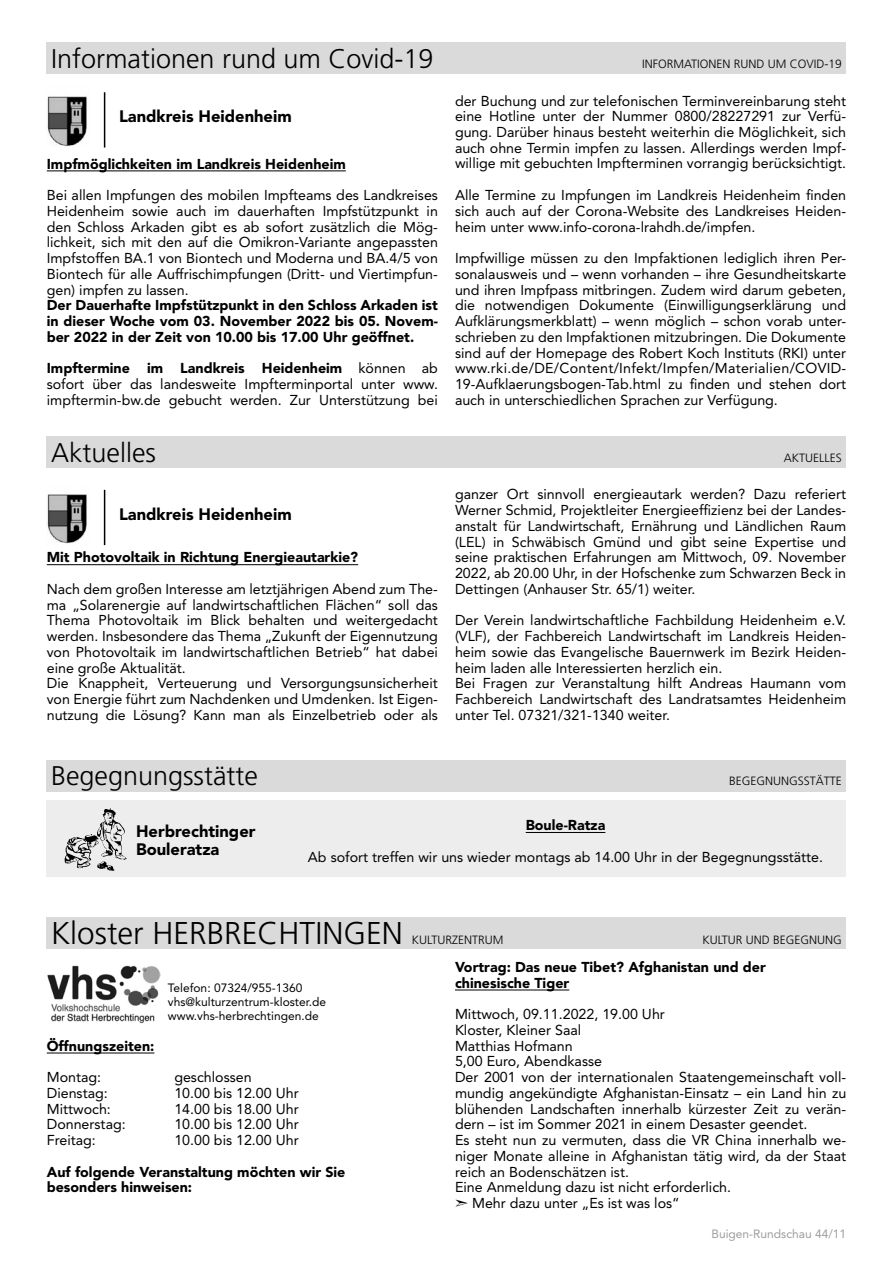
<style>
.page{position:relative;width:893px;height:1263px;background:#fff}
.page>*{position:absolute;margin:0;border:0;box-sizing:border-box;transform-origin:0 0}
.t1{font:300 31.5px "Frutiger";color:#000}
.t2{font:300 27px "Frutiger";color:#000}
.t3{font:900 16.5px/18px "Avenir";color:#000}
.t4{font:14.25px/15.8px "Avenir";color:#000;text-align:justify}
.t5{font:900 14.25px/15.8px "Avenir";color:#000}
.t6{font:12px/14.4px "Avenir";color:#000}
.t7{font:300 12px "Frutiger";color:#000}
.t8{font:12px "Avenir";color:#9d9d9c}
.s1{font-weight:900}
.s2{font-size:12px}
</style>
<div class="page">
<hr style="left:47px;top:171px;width:299px;height:1px;background:#000">
<div style="left:47px;top:43px;width:799px;height:31px;background:#dadada"></div>
<img style="left:47px;top:96px;width:40px;height:51px">
<hr style="left:104px;top:92px;width:1px;height:56px;background:#000">
<div style="left:47px;top:436px;width:799px;height:32px;background:#dadada"></div>
<hr style="left:47px;top:564px;width:311px;height:1px;background:#000">
<img style="left:47px;top:494px;width:40px;height:50px">
<hr style="left:104px;top:490px;width:1px;height:55px;background:#000">
<div style="left:47px;top:800px;width:799px;height:77px;background:#ededed"></div>
<img style="left:64px;top:808px;width:63px;height:63px">
<div style="left:47px;top:760px;width:799px;height:32px;background:#dadada"></div>
<hr style="left:526px;top:832px;width:79px;height:1px;background:#000">
<div style="left:47px;top:917px;width:799px;height:32px;background:#dadada"></div>
<img style="left:47px;top:965px;width:114px;height:59px">
<hr style="left:47px;top:1053px;width:107px;height:1px;background:#000">
<hr style="left:455px;top:990px;width:114px;height:1px;background:#000">
<h2 class="t2" style="left:51px;top:43px;width:384px">Informationen rund um Covid-19</h2>
<p class="t3" style="left:119px;top:107px;width:174px">Landkreis Heidenheim</p>
<p class="t5" style="left:47px;top:156px;width:301px">Impfmöglichkeiten im Landkreis Heidenheim</p>
<p class="t4" style="left:47px;top:187px;width:393px">Bei allen Impfungen des mobilen Impfteams des Landkreises Heidenheim sowie auch im dauerhaften Impfstützpunkt in den Schloss Arkaden gibt es ab sofort zusätzlich die Mög&shy;lichkeit, sich mit den auf die Omikron-Variante angepassten Impfstoffen BA.1 von Biontech und Moderna und BA.4/5 von Biontech für alle Auffrischimpfungen (Dritt- und Viertimpfun&shy;gen) impfen zu lassen.</p>
<p class="t5" style="left:47px;top:297px;width:393px;text-align:justify">Der Dauerhafte Impfstützpunkt in den Schloss Arkaden ist in dieser Woche vom 03. November 2022 bis 05. Novem&shy;ber 2022 in der Zeit von 10.00 bis 17.00 Uhr geöffnet.</p>
<p class="t4" style="left:47px;top:360px;width:393px"><span class="s1">Impftermine im Landkreis Heidenheim</span> können ab sofort über das landesweite Impfterminportal unter www. impftermin-bw.de gebucht werden. Zur Unterstützung bei</p>
<p class="t7" style="left:642px;top:57px;width:201px">INFORMATIONEN RUND UM COVID-19</p>
<p class="t4" style="left:455px;top:93px;width:393px">der Buchung und zur telefonischen Terminvereinbarung steht eine Hotline unter der Nummer 0800/28227291 zur Verfü&shy;gung. Darüber hinaus besteht weiterhin die Möglichkeit, sich auch ohne Termin impfen zu lassen. Allerdings werden Impf&shy;willige mit gebuchten Impfterminen vorrangig berücksichtigt.</p>
<p class="t4" style="left:455px;top:187px;width:393px">Alle Termine zu Impfungen im Landkreis Heidenheim finden sich auch auf der Corona-Website des Landkreises Heiden&shy;heim unter www.info-corona-lrahdh.de/impfen.</p>
<p class="t4" style="left:455px;top:250px;width:393px">Impfwillige müssen zu den Impfaktionen lediglich ihren Per&shy;sonalausweis und – wenn vorhanden – ihre Gesundheitskarte und ihren Impfpass mitbringen. Zudem wird darum gebeten, die notwendigen Dokumente (Einwilligungserklärung und Aufklärungsmerkblatt) – wenn möglich – schon vorab unter&shy;schrieben zu den Impfaktionen mitzubringen. Die Dokumente sind auf der Homepage des Robert Koch Instituts (RKI) unter www.rki.de/DE/Content/Infekt/Impfen/Materialien/COVID-19-Aufklaerungsbogen-Tab.html zu finden und stehen dort auch in unterschiedlichen Sprachen zur Verfügung.</p>
<h2 class="t2" style="left:51px;top:437px;width:107px">Aktuelles</h2>
<p class="t7" style="left:784px;top:451px;width:59px">AKTUELLES</p>
<p class="t3" style="left:119px;top:505px;width:174px">Landkreis Heidenheim</p>
<p class="t5" style="left:47px;top:549px;width:313px">Mit Photovoltaik in Richtung Energieautarkie?</p>
<p class="t4" style="left:47px;top:581px;width:393px;text-align:left">Nach dem großen Interesse am letztjährigen Abend zum The&shy;ma „Solarenergie auf landwirtschaftlichen Flächen“ soll das Thema Photovoltaik im Blick behalten und weitergedacht werden. Insbesondere das Thema „Zukunft der Eigennutzung von Photovoltaik im landwirtschaftlichen Betrieb“ hat dabei eine große Aktualität.<br>Die Knappheit, Verteuerung und Versorgungsunsicherheit von Energie führt zum Nachdenken und Umdenken. Ist Eigen&shy;nutzung die Lösung? Kann man als Einzelbetrieb oder als</p>
<p class="t4" style="left:455px;top:486px;width:393px">ganzer Ort sinnvoll energieautark werden? Dazu referiert Werner Schmid, Projektleiter Energieeffizienz bei der Landes&shy;anstalt für Landwirtschaft, Ernährung und Ländlichen Raum (LEL) in Schwäbisch Gmünd und gibt seine Expertise und seine praktischen Erfahrungen am Mittwoch, 09. November 2022, ab 20.00 Uhr, in der Hofschenke zum Schwarzen Beck in Dettingen (Anhauser Str. 65/1) weiter.</p>
<p class="t4" style="left:455px;top:612px;width:393px;text-align:left">Der Verein landwirtschaftliche Fachbildung Heidenheim e.V. (VLF), der Fachbereich Landwirtschaft im Landkreis Heiden&shy;heim sowie das Evangelische Bauernwerk im Bezirk Heiden&shy;heim laden alle Interessierten herzlich ein.<br>Bei Fragen zur Veranstaltung hilft Andreas Haumann vom Fachbereich Landwirtschaft des Landratsamtes Heidenheim unter Tel. 07321/321-1340 weiter.</p>
<h2 class="t2" style="left:51px;top:761px;width:209px">Begegnungsstätte</h2>
<p class="t7" style="left:729px;top:774px;width:114px">BEGEGNUNGSSTÄTTE</p>
<p class="t5" style="left:526px;top:817px;width:81px">Boule-Ratza</p>
<p class="t4" style="left:308px;top:849px;width:517px">Ab sofort treffen wir uns wieder montags ab 14.00 Uhr in der Begegnungsstätte.</p>
<p class="t3" style="left:136px;top:822px;width:121px">Herbrechtinger<br>Bouleratza</p>
<h1 class="t1" style="left:51px;top:915px;width:454px">Kloster HERBRECHTINGEN <span class="s2">KULTURZENTRUM</span></h1>
<p class="t7" style="left:702px;top:933px;width:141px">KULTUR UND BEGEGNUNG</p>
<p class="t6" style="left:168px;top:980px;width:160px">Telefon: 07324/955-1360 vhs@kulturzentrum-kloster.de www.vhs-herbrechtingen.de</p>
<p class="t5" style="left:47px;top:1038px;width:109px">Öffnungszeiten:</p>
<p class="t4" style="left:47px;top:1069px;width:56px">Montag:</p>
<p class="t4" style="left:174px;top:1069px;width:79px">geschlossen</p>
<p class="t4" style="left:47px;top:1085px;width:62px">Dienstag:</p>
<p class="t4" style="left:174px;top:1085px;width:126px">10.00 bis 12.00 Uhr</p>
<p class="t4" style="left:47px;top:1101px;width:66px">Mittwoch:</p>
<p class="t4" style="left:174px;top:1101px;width:126px">14.00 bis 18.00 Uhr</p>
<p class="t4" style="left:47px;top:1116px;width:80px">Donnerstag:</p>
<p class="t4" style="left:174px;top:1116px;width:126px">10.00 bis 12.00 Uhr</p>
<p class="t4" style="left:47px;top:1132px;width:51px">Freitag:</p>
<p class="t4" style="left:174px;top:1132px;width:126px">10.00 bis 12.00 Uhr</p>
<p class="t5" style="left:47px;top:1164px;width:300px">Auf folgende Veranstaltung möchten wir Sie besonders hinweisen:</p>
<p class="t5" style="left:455px;top:959px;width:312px">Vortrag: Das neue Tibet? Afghanistan und der chinesische Tiger</p>
<p class="t4" style="left:455px;top:1006px;width:393px;text-align:left">Mittwoch, 09.11.2022, 19.00 Uhr<br>Kloster, Kleiner Saal<br>Matthias Hofmann<br>5,00 Euro, Abendkasse<br>Der 2001 von der internationalen Staatengemeinschaft voll&shy;mundig angekündigte Afghanistan-Einsatz – ein Land hin zu blühenden Landschaften innerhalb kürzester Zeit zu verän&shy;dern – ist im Sommer 2021 in einem Desaster geendet.<br>Es steht nun zu vermuten, dass die VR China innerhalb we&shy;niger Monate alleine in Afghanistan tätig wird, da der Staat reich an Bodenschätzen ist.<br>Eine Anmeldung dazu ist nicht erforderlich.<br>➣ Mehr dazu unter „Es ist was los“</p>
<p class="t8" style="left:711px;top:1227px;width:136px">Buigen-Rundschau 44/11</p>
</div>
